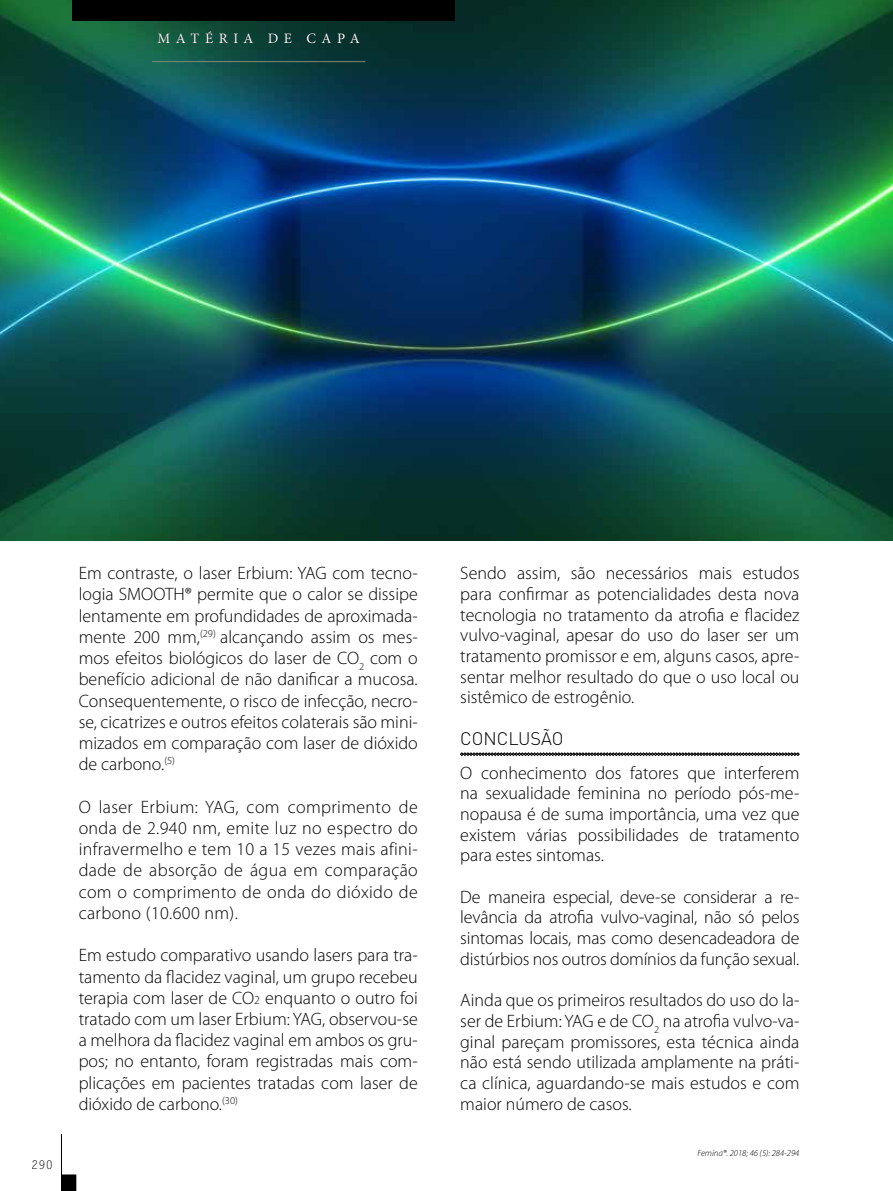
<style>
.page{position:relative;width:893px;height:1191px;background:#fff}
.page>*{position:absolute;margin:0;border:0;box-sizing:border-box;transform-origin:0 0}
.t1{font:300 18px/21.1px "Myriad Pro";color:#000;text-align:justify}
.t2{font:300 18px "DIN";color:#000}
.t3{font:14.4px "Minion Pro";letter-spacing:.39em;color:#fff}
.t4{font:12px "Letter Gothic Std";color:#000}
.t5{font:italic 300 9px "Myriad Pro";color:#000}
.s1{font-size:12px}
</style>
<div class="page">
<img style="left:0;top:0;width:893px;height:540px">
<hr style="left:152px;top:61px;width:213px;height:1px;background:#7e8a76">
<svg style="left:460px;top:752px;width:340px;height:4px"></svg>
<div style="left:73px;top:0;width:382px;height:21px;background:#000"></div>
<hr style="left:61px;top:1134px;width:1px;height:57px;background:#000">
<svg style="left:62px;top:1174px;width:14px;height:17px"></svg>
<p class="t3" style="left:157px;top:29px;width:204px">MATÉRIA DE CAPA</p>
<p class="t4" style="left:31px;top:1157px;width:23px">290</p>
<p class="t1" style="left:79px;top:563px;width:341px">Em contraste, o laser Erbium: YAG com tecno&shy;logia SMOOTH® permite que o calor se dissipe lentamente em profundidades de aproximada&shy;mente 200 mm,<sup>(29)</sup> alcançando assim os mes&shy;mos efeitos biológicos do laser de CO<sub>2</sub> com o benefício adicional de não danificar a mucosa.<br>Consequentemente, o risco de infecção, necro&shy;se, cicatrizes e outros efeitos colaterais são mini&shy;mizados em comparação com laser de dióxido de carbono.<sup>(5)</sup></p>
<p class="t1" style="left:79px;top:796px;width:341px">O laser Erbium: YAG, com comprimento de onda de 2.940 nm, emite luz no espectro do infravermelho e tem 10 a 15 vezes mais afini&shy;dade de absorção de água em comparação com o comprimento de onda do dióxido de carbono (10.600 nm).</p>
<p class="t1" style="left:79px;top:945px;width:341px">Em estudo comparativo usando lasers para tra&shy;tamento da flacidez vaginal, um grupo recebeu terapia com laser de CO<span class="s1">2</span> enquanto o outro foi tratado com um laser Erbium: YAG, observou-se a melhora da flacidez vaginal em ambos os gru&shy;pos; no entanto, foram registradas mais com&shy;plicações em pacientes tratadas com laser de dióxido de carbono.<sup>(30)</sup></p>
<p class="t1" style="left:460px;top:563px;width:341px;line-height:20.7px">Sendo assim, são necessários mais estudos para confirmar as potencialidades desta nova tecnologia no tratamento da atrofia e flacidez vulvo-vaginal, apesar do uso do laser ser um tratamento promissor e em, alguns casos, apre&shy;sentar melhor resultado do que o uso local ou sistêmico de estrogênio.</p>
<p class="t2" style="left:460px;top:727px;width:105px">CONCLUSÃO</p>
<p class="t1" style="left:460px;top:762px;width:341px;line-height:20.7px">O conhecimento dos fatores que interferem na sexualidade feminina no período pós-me&shy;nopausa é de suma importância, uma vez que existem várias possibilidades de tratamento para estes sintomas.</p>
<p class="t1" style="left:460px;top:886px;width:341px;line-height:20.7px">De maneira especial, deve-se considerar a re&shy;levância da atrofia vulvo-vaginal, não só pelos sintomas locais, mas como desencadeadora de distúrbios nos outros domínios da função sexual.</p>
<p class="t1" style="left:460px;top:990px;width:341px;line-height:20.7px">Ainda que os primeiros resultados do uso do la&shy;ser de Erbium: YAG e de CO<sub>2</sub> na atrofia vulvo-va&shy;ginal pareçam promissores, esta técnica ainda não está sendo utilizada amplamente na práti&shy;ca clínica, aguardando-se mais estudos e com maior número de casos.</p>
<p class="t5" style="left:697px;top:1148px;width:103px">Femina®. 2018; 46 (5): 284-294</p>
</div>
